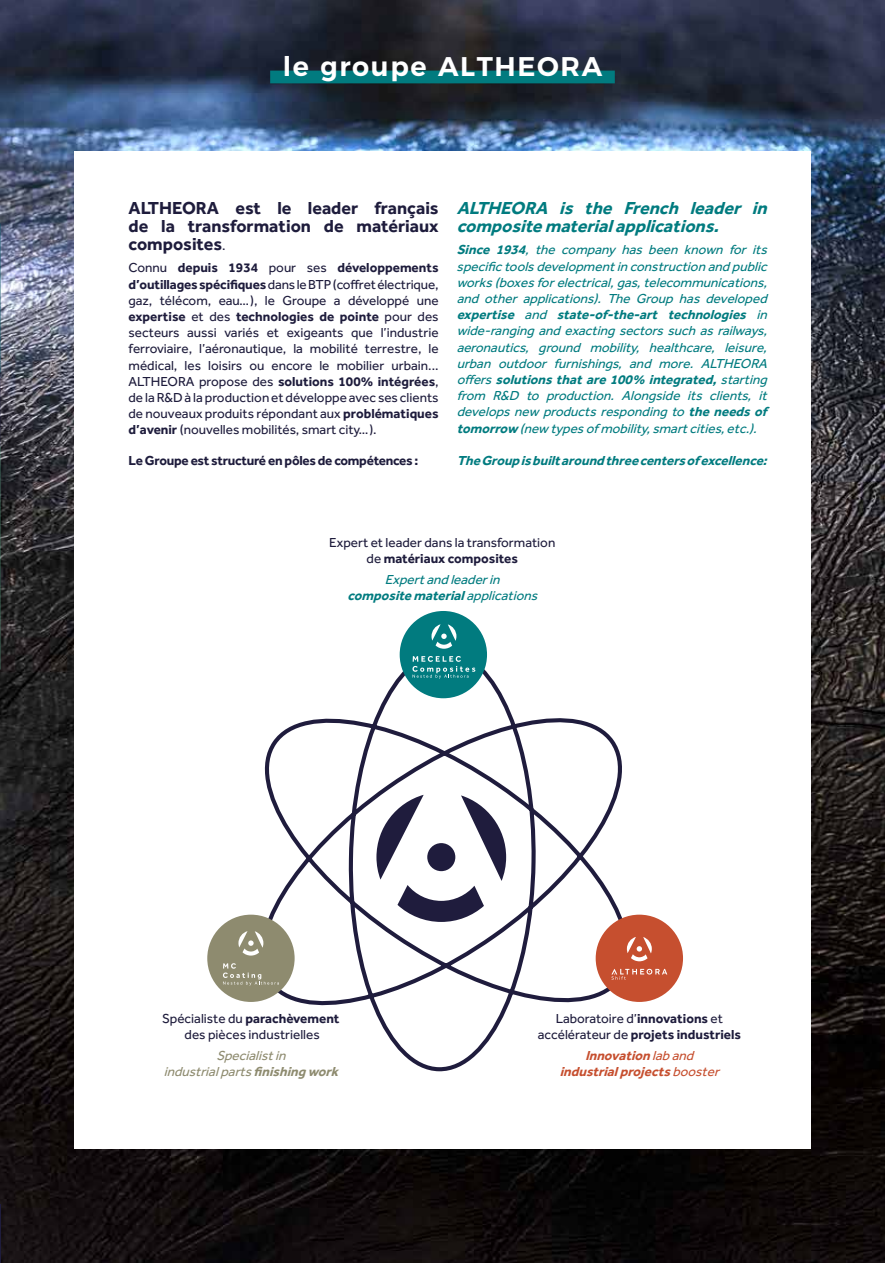
<style>
.page{position:relative;width:885px;height:1263px;background:#fff}
.page>*{position:absolute;margin:0;border:0;box-sizing:border-box;transform-origin:0 0}
.t1{font:600 27px "Montserrat";letter-spacing:.06em;color:#fff}
.t2{font:700 18px/18px "Effra";color:#1e1c3c;text-align:justify}
.t3{font:italic 700 18px/18px "Effra";color:#017b7f}
.t4{font:13.5px/16.2px "Effra";color:#1e1c3c;text-align:center}
.t5{font:italic 13.5px/16.2px "Effra";letter-spacing:-.015em;color:#017b7f;text-align:center}
.t6{font:italic 700 13.5px "Effra";color:#017b7f}
.t7{font:italic 700 13.5px/16.2px "Effra";color:#c64f2f;text-align:center}
.t8{font:700 13.5px "Effra";letter-spacing:-.02em;color:#1e1c3c}
.t9{font:italic 13.5px/16.2px "Effra";color:#8e8b6f;text-align:center}
.s1{font-weight:400;font-size:13.5px}
.s2{font-weight:700}
.s3{font-weight:400}
</style>
<div class="page">
<img style="left:0;top:0;width:884px;height:1263px">
<div style="left:270px;top:71px;width:344px;height:12px;background:#017b7f"></div>
<img style="left:0;top:0;width:1px;height:223px">
<hr style="left:0;top:1204px;width:1px;height:59px;background:#1e1c3c">
<img style="left:0;top:446px;width:1px;height:224px">
<div style="left:75px;top:151px;width:735px;height:997px;background:#fff"></div>
<svg style="left:235px;top:661px;width:413px;height:411px"></svg>
<div style="left:399px;top:611px;width:88px;height:87px;background:#017b7f;border-radius:50%"></div>
<svg style="left:431px;top:624px;width:25px;height:25px"></svg>
<svg style="left:412px;top:656px;width:63px;height:23px"></svg>
<div style="left:207px;top:915px;width:87px;height:87px;background:#8e8b6f;border-radius:50%"></div>
<div style="left:595px;top:915px;width:88px;height:87px;background:#c64f2f;border-radius:50%"></div>
<svg style="left:626px;top:937px;width:25px;height:24px"></svg>
<svg style="left:611px;top:969px;width:56px;height:11px"></svg>
<svg style="left:238px;top:931px;width:25px;height:24px"></svg>
<svg style="left:223px;top:963px;width:56px;height:22px"></svg>
<h1 class="t1" style="left:283px;top:44px;width:321px">le groupe ALTHEORA</h1>
<h2 class="t2" style="left:128px;top:198px;width:311px">ALTHEORA est le leader français de la transformation de matériaux composites<span class="s1">.</span></h2>
<p class="t4" style="left:128px;top:260px;width:311px;text-align:justify">Connu <span class="s2">depuis 1934</span> pour ses <span class="s2">développements d’outillages spécifiques</span> dans le BTP (coffret électrique, gaz, télécom, eau…), le Groupe a développé une <span class="s2">expertise</span> et des <span class="s2">technologies de pointe</span> pour des secteurs aussi variés et exigeants que l’industrie ferroviaire, l’aéronautique, la mobilité terrestre, le médical, les loisirs ou encore le mobilier urbain...<br>ALTHEORA propose des <span class="s2">solutions 100% intégrées</span>, de la R&amp;D à la production et développe avec ses clients de nouveaux produits répondant aux <span class="s2">problématiques d’avenir</span> (nouvelles mobilités, smart city…).</p>
<p class="t8" style="left:128px;top:453px;width:291px">Le Groupe est structuré en pôles de compétences :</p>
<h2 class="t3" style="left:456px;top:198px;width:317px">ALTHEORA is the French leader in compositematerialapplications.</h2>
<p class="t5" style="left:456px;top:242px;width:316px;text-align:left"><span class="s2">Since 1934</span>, the company has been known for its specifictoolsdevelopmentinconstructionandpublic works(boxesforelectrical,gas,telecommunications, and other applications). The Group has developed <span class="s2">expertise</span> and <span class="s2">state-of-the-art technologies</span> in wide-rangingandexactingsectorssuchasrailways, aeronautics, ground mobility, healthcare, leisure, urban outdoor furnishings, and more. ALTHEORA offers<span class="s2">solutionsthatare100% integrated,</span>starting from R&amp;D to production. Alongside its clients, it developsnew productsrespondingto <span class="s2">theneedsof tomorrow</span> (new typesof mobility,smartcities,etc.).</p>
<p class="t6" style="left:456px;top:452px;width:316px">TheGroupisbuiltaroundthreecentersof excellence:</p>
<p class="t4" style="left:329px;top:534px;width:228px">Expert et leader dans la transformation de <span class="s2">matériaux composites</span></p>
<p class="t5" style="left:347px;top:571px;width:195px">Expertandleaderin <span class="s2">compositematerial</span>applications</p>
<p class="t4" style="left:162px;top:1010px;width:179px">Spécialiste du <span class="s2">parachèvement </span>des pièces industrielles</p>
<p class="t9" style="left:164px;top:1047px;width:180px">Specialistin industrialparts<span class="s2">finishingwork</span></p>
<p class="t4" style="left:537px;top:1010px;width:205px">Laboratoire d’<span class="s2">innovations</span> et accélérateur de <span class="s2">projets industriels</span></p>
<p class="t7" style="left:559px;top:1047px;width:165px">lnnovation<span class="s3">laband </span>industrialprojects<span class="s3">booster</span></p>
</div>
